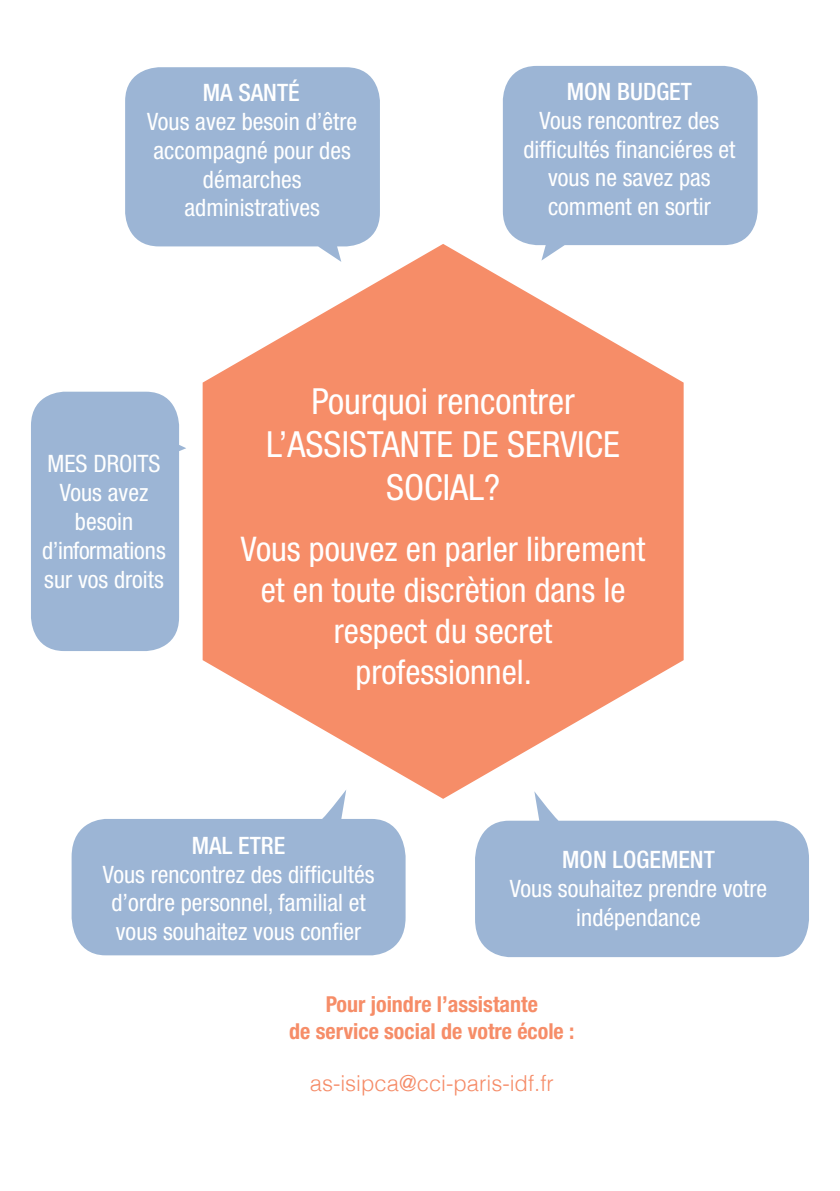
<style>
.page{position:relative;width:840px;height:1191px;background:#fff}
.page>*{position:absolute;margin:0;border:0;box-sizing:border-box;transform-origin:0 0}
.t1{font:condensed 36px "Helvetica Neue LT Std";color:#fff}
.t2{font:condensed 34px/40.8px "Helvetica Neue LT Std";color:#fff;text-align:center}
.t3{font:condensed 24px/28.8px "Helvetica Neue LT Std";color:#fff;text-align:center}
.t4{font:500 condensed 24px "Helvetica Neue LT Std";color:#fff}
.Style_de_paragraphe{font:700 condensed 22px "Helvetica Neue LT Std";color:#f68d68}
.Style_de_paragraphe-2{font:300 22px "Helvetica";color:#f58b67}
</style>
<div class="page">
<svg style="left:202px;top:244px;width:481px;height:555px;fill:#f68d68"></svg>
<svg style="left:72px;top:789px;width:333px;height:166px;fill:#9cb5d5"></svg>
<svg style="left:475px;top:791px;width:333px;height:166px;fill:#9cb5d5"></svg>
<svg style="left:125px;top:67px;width:255px;height:195px;background:#a5bcd9"></svg>
<svg style="left:502px;top:66px;width:255px;height:194px;background:#a5bcd9"></svg>
<div style="left:31px;top:392px;width:155px;height:259px;background:#9cb5d5"></div>
<p class="t4" style="left:203px;top:78px;width:98px">MA SANTÉ</p>
<p class="t3" style="left:147px;top:107px;width:211px">Vous avez besoin d’être accompagné pour des démarches administratives</p>
<p class="t4" style="left:566px;top:77px;width:126px">MON BUDGET</p>
<p class="t3" style="left:523px;top:106px;width:213px">Vous rencontrez des difficultés financiéres et vous ne savez pas comment en sortir</p>
<p class="t3" style="left:42px;top:449px;width:125px">MES DROITS<br>Vous avez besoin d’informations sur vos droits</p>
<p class="t1" style="left:311px;top:380px;width:265px">Pourquoi rencontrer</p>
<p class="t1" style="left:266px;top:423px;width:355px">L’ASSISTANTE DE SERVICE</p>
<p class="t1" style="left:386px;top:466px;width:116px">SOCIAL?</p>
<p class="t2" style="left:241px;top:528px;width:405px">Vous pouvez en parler librement et en toute discrètion dans le respect du secret</p>
<p class="t2" style="left:355px;top:651px;width:178px">professionnel.</p>
<p class="t4" style="left:192px;top:831px;width:95px">MAL ETRE</p>
<p class="t3" style="left:103px;top:859px;width:273px">Vous rencontrez des difficultés d’ordre personnel, familial et vous souhaitez vous confier</p>
<p class="t4" style="left:562px;top:845px;width:154px">MON LOGEMENT</p>
<p class="t3" style="left:509px;top:873px;width:259px">Vous souhaitez prendre votre indépendance</p>
<p class="Style_de_paragraphe" style="left:325px;top:991px;width:213px">Pour joindre l’assistante</p>
<p class="Style_de_paragraphe" style="left:289px;top:1017px;width:286px">de service social de votre école :</p>
<p class="Style_de_paragraphe-2" style="left:309px;top:1064px;width:245px">as-isipca@cci-paris-idf.fr</p>
</div>
